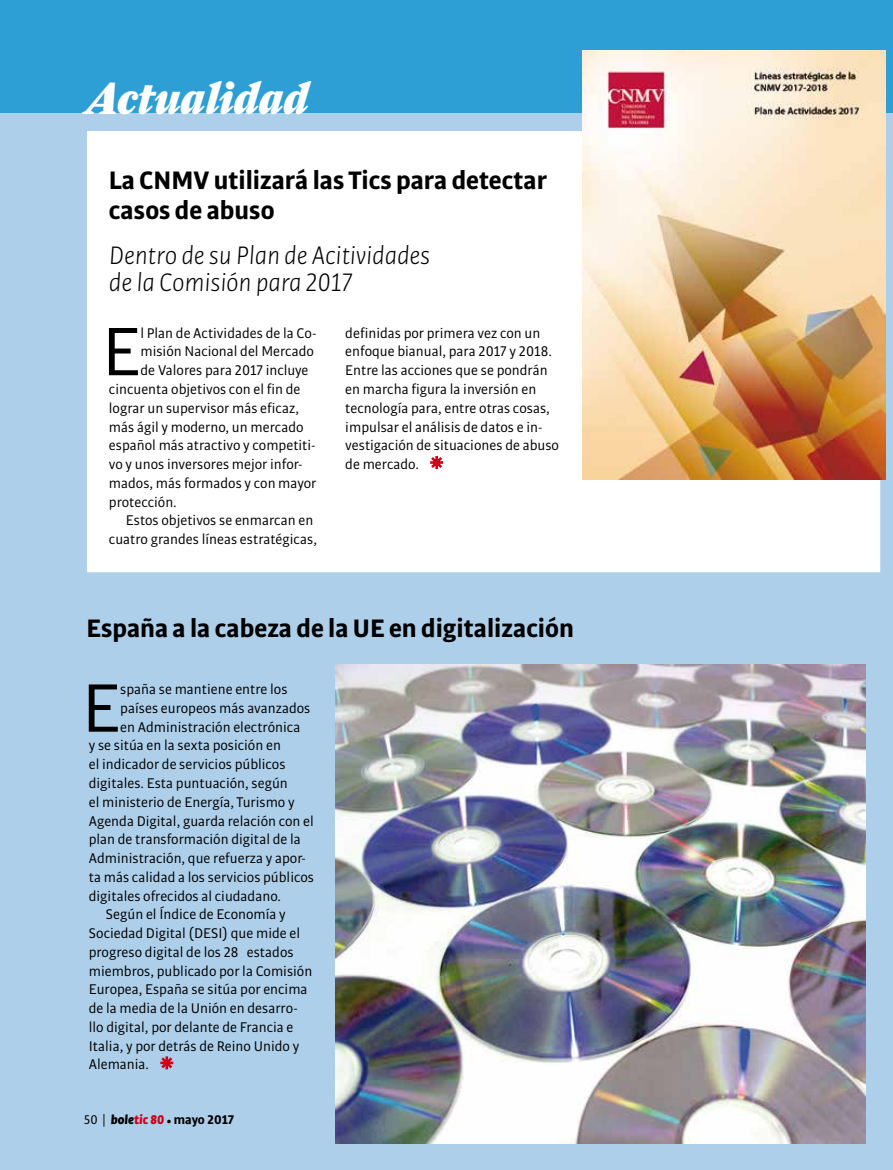
<style>
.page{position:relative;width:893px;height:1170px;background:#fff}
.page>*{position:absolute;margin:0;border:0;box-sizing:border-box;transform-origin:0 0}
.t1{font:73.05px "Bulo";color:#000}
.t2{font:italic 900 45px "Farnham Display";color:#fff}
.t3{font:700 27px/30px "Bulo";color:#000}
.t4{font:italic 300 27px/27px "Bulo";color:#000}
.t5{font:15px/18.8px "Bulo";color:#000}
.t6{font:700 13.5px "Bulo";color:#000}
.s1{font-weight:400}
.s2{font-family:"Benton Gothic";font-weight:400}
.s3{font-weight:900;font-style:italic}
.s4{font-weight:900;font-style:italic;color:#d10019}
</style>
<div class="page">
<div style="left:0;top:0;width:893px;height:1169px;background:#adcfea"></div>
<div style="left:87px;top:131px;width:793px;height:441px;background:#fff"></div>
<svg style="left:430px;top:456px;width:13px;height:13px"></svg>
<svg style="left:160px;top:1056px;width:13px;height:13px"></svg>
<img style="left:335px;top:664px;width:530px;height:478px">
<div style="left:0;top:0;width:893px;height:113px;background:#2e9fd5"></div>
<img style="left:582px;top:51px;width:303px;height:428px">
<h2 class="t2" style="left:84px;top:71px;width:226px">Actualidad</h2>
<h3 class="t3" style="left:109px;top:165px;width:440px">La CNMV utilizará las Tics para detectar casos de abuso</h3>
<h3 class="t4" style="left:109px;top:241px;width:323px">Dentro de su Plan de Acitividades de la Comisión para 2017</h3>
<h1 class="t1" style="left:102px;top:306px;width:40px">E</h1>
<p class="t5" style="left:140px;top:323px;width:178px">l Plan de Actividades de la Co-</p>
<p class="t5" style="left:345px;top:323px;width:215px">definidas por primera vez con un enfoque bianual, para 2017 y 2018.<br>Entre las acciones que se pondrán en marcha figura la inversión en tecnología para, entre otras cosas, impulsar el análisis de datos e in&shy;vestigación de situaciones de abuso de mercado.</p>
<p class="t5" style="left:140px;top:342px;width:175px">misión Nacional del Mercado</p>
<p class="t5" style="left:140px;top:360px;width:170px">de Valores para 2017 incluye</p>
<p class="t5" style="left:109px;top:379px;width:193px">cincuenta objetivos con el fin de</p>
<p class="t5" style="left:109px;top:398px;width:192px">lograr un supervisor más eficaz,</p>
<p class="t5" style="left:109px;top:417px;width:196px">más ágil y moderno, un mercado</p>
<p class="t5" style="left:109px;top:435px;width:208px">español más atractivo y competiti-</p>
<p class="t5" style="left:109px;top:454px;width:195px">vo y unos inversores mejor infor-</p>
<p class="t5" style="left:109px;top:473px;width:209px">mados, más formados y con mayor</p>
<p class="t5" style="left:109px;top:492px;width:69px">protección.</p>
<p class="t5" style="left:126px;top:510px;width:189px">Estos objetivos se enmarcan en</p>
<p class="t5" style="left:109px;top:529px;width:210px">cuatro grandes líneas estratégicas,</p>
<h3 class="t3" style="left:86px;top:613px;width:489px">España a la cabeza de la UE en digitalización</h3>
<h1 class="t1" style="left:82px;top:662px;width:40px">E</h1>
<p class="t5" style="left:120px;top:679px;width:169px">spaña se mantiene entre los</p>
<p class="t5" style="left:120px;top:698px;width:192px">países europeos más avanzados</p>
<p class="t5" style="left:120px;top:717px;width:182px">en Administración electrónica</p>
<p class="t5" style="left:89px;top:735px;width:194px">y se sitúa en la sexta posición en</p>
<p class="t5" style="left:89px;top:754px;width:198px">el indicador de servicios públicos</p>
<p class="t5" style="left:89px;top:773px;width:201px">digitales. Esta puntuación, según</p>
<p class="t5" style="left:89px;top:792px;width:207px">el ministerio de Energía, Turismo y</p>
<p class="t5" style="left:89px;top:810px;width:227px">Agenda Digital, guarda relación con el</p>
<p class="t5" style="left:89px;top:829px;width:214px">plan de transformación digital de la</p>
<p class="t5" style="left:89px;top:848px;width:219px">Administración, que refuerza y apor-</p>
<p class="t5" style="left:89px;top:867px;width:227px">ta más calidad a los servicios públicos</p>
<p class="t5" style="left:89px;top:885px;width:194px">digitales ofrecidos al ciudadano.</p>
<p class="t5" style="left:106px;top:904px;width:182px">Según el Índice de Economía y</p>
<p class="t5" style="left:89px;top:923px;width:213px">Sociedad Digital (DESI) que mide el</p>
<p class="t5" style="left:89px;top:942px;width:206px">progreso digital de los 28 estados</p>
<p class="t5" style="left:89px;top:960px;width:225px">miembros, publicado por la Comisión</p>
<p class="t5" style="left:89px;top:979px;width:220px">Europea, España se sitúa por encima</p>
<p class="t5" style="left:89px;top:998px;width:211px">de la media de la Unión en desarro-</p>
<p class="t5" style="left:89px;top:1017px;width:206px">llo digital, por delante de Francia e</p>
<p class="t5" style="left:89px;top:1035px;width:212px">Italia, y por detrás de Reino Unido y</p>
<p class="t5" style="left:89px;top:1054px;width:62px">Alemania.</p>
<p class="t6" style="left:84px;top:1111px;width:151px"><span class="s1">50</span> <span class="s2">|</span> <span class="s3">bole</span><span class="s4">tic 80</span> <span class="s3">•</span> mayo 2017</p>
</div>
